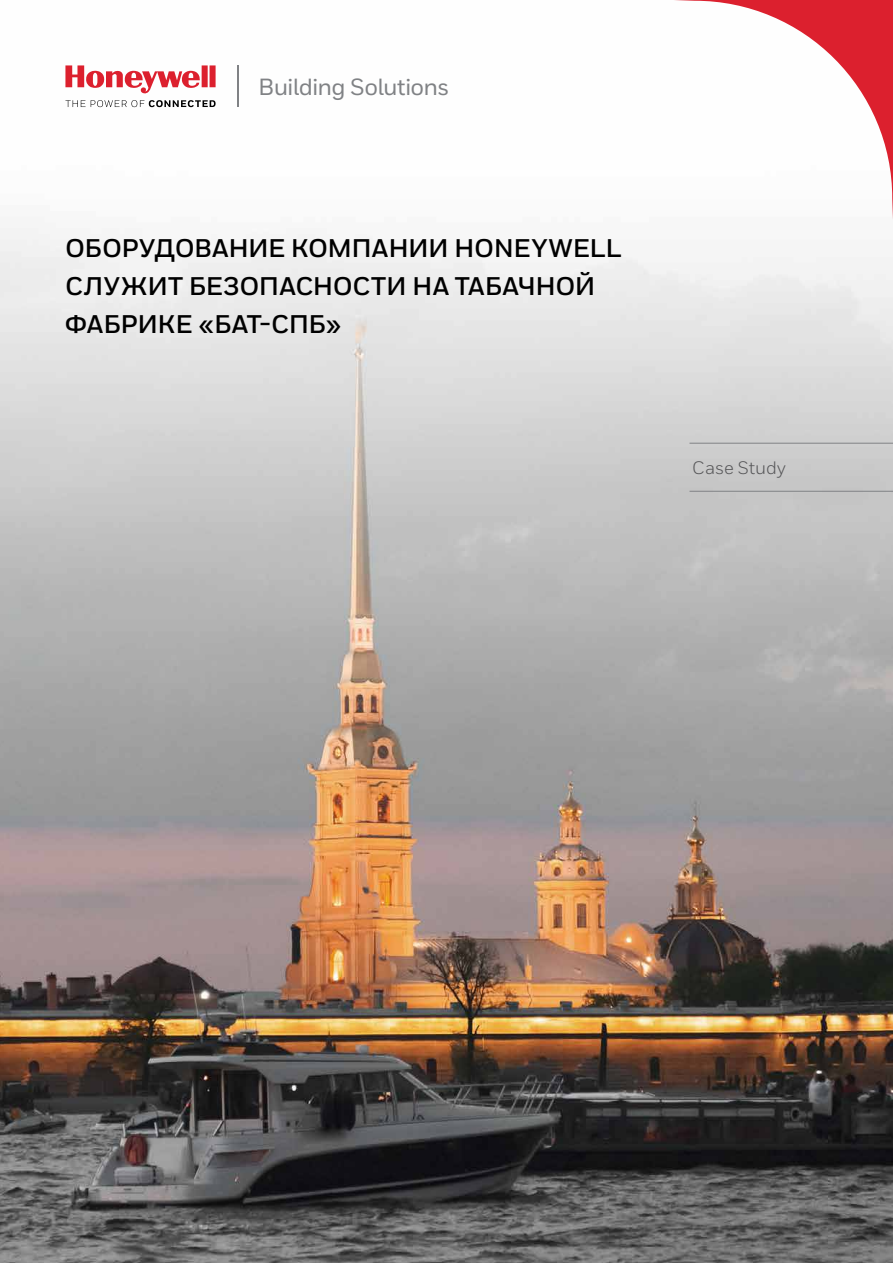
<style>
.page{position:relative;width:893px;height:1263px;background:#fff}
.page>*{position:absolute;margin:0;border:0;box-sizing:border-box;transform-origin:0 0}
.t1{font:700 25.5px/38.2px "Honeywell Sans Cyr";letter-spacing:-.02em;color:#000}
.t2{font:500 23.4px "Honeywell Sans";letter-spacing:-.035em;color:#808285}
.t3{font:18px "Honeywell Sans";letter-spacing:-.005em;color:#545456}
.s1{font-family:"Honeywell Sans"}
</style>
<div class="page">
<img style="left:0;top:107px;width:893px;height:1156px">
<svg style="left:308px;top:0;width:585px;height:585px"></svg>
<hr style="left:237px;top:65px;width:2px;height:42px;background:#808285">
<svg style="left:65px;top:65px;width:151px;height:29px"></svg>
<svg style="left:65px;top:100px;width:151px;height:7px"></svg>
<p class="t2" style="left:258px;top:73px;width:193px">Building Solutions</p>
<p class="t1" style="left:64px;top:229px;width:559px">ОБОРУДОВАНИЕ КОМПАНИИ <span class="s1">HONEYWELL<br></span>СЛУЖИТ БЕЗОПАСНОСТИ НА ТАБАЧНОЙ<br>ФАБРИКЕ «БАТ-СПБ»</p>
<p class="t3" style="left:692px;top:457px;width:95px">Case Study</p>
</div>
